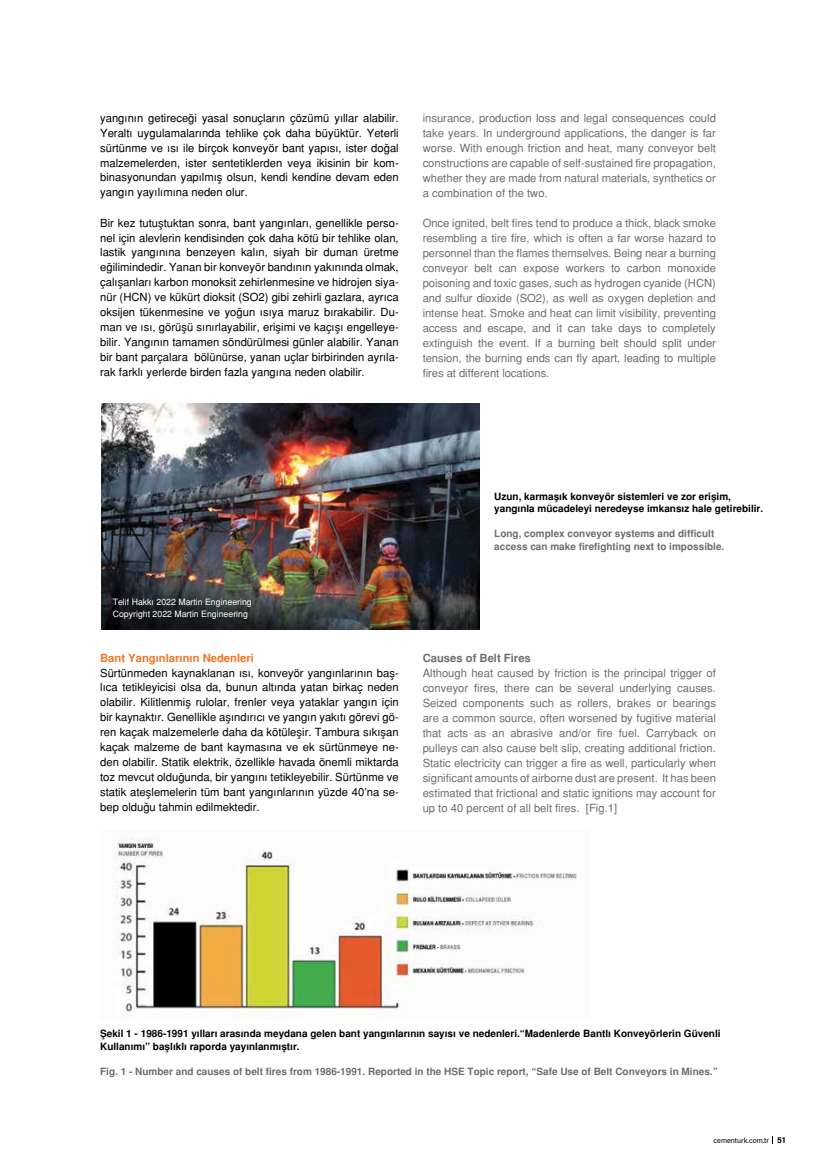
<style>
.page{position:relative;width:840px;height:1169px;background:#fff}
.page>*{position:absolute;margin:0;border:0;box-sizing:border-box;transform-origin:0 0}
.t1{font:11.25px/15px "Helvetica Normal Tr";color:#000;text-align:justify}
.t2{font:11.25px/15px "Helvetica Normal Tr";color:#6d6e71;text-align:justify}
.t3{font:700 11.25px "Helvetica Tr";color:#f47521}
.t4{font:700 11.25px "Helvetica Tr";color:#6d6e71}
.t5{font:700 10px/12.5px "Helvetica Tr";color:#000}
.t6{font:700 10px/12.5px "Helvetica Tr";color:#6d6e71}
.t7{font:8.75px/11.2px "Helvetica Normal Tr";color:#fff}
.t8{font:7.5px "Acumin Pro";color:#000;scale:.96 1}
.s1{font-weight:700;font-size:8.75px}
</style>
<div class="page">
<img style="left:114px;top:837px;width:467px;height:180px">
<img style="left:101px;top:403px;width:378px;height:227px">
<p class="t1" style="left:100px;top:110px;width:300px">yangının getireceği yasal sonuçların çözümü yıllar alabilir.<br>Yeraltı uygulamalarında tehlike çok daha büyüktür. Yeterli sürtünme ve ısı ile birçok konveyör bant yapısı, ister doğal malzemelerden, ister sentetiklerden veya ikisinin bir kom&shy;binasyonundan yapılmış olsun, kendi kendine devam eden yangın yayılımına neden olur.</p>
<p class="t1" style="left:100px;top:215px;width:300px">Bir kez tutuştuktan sonra, bant yangınları, genellikle perso&shy;nel için alevlerin kendisinden çok daha kötü bir tehlike olan, lastik yangınına benzeyen kalın, siyah bir duman üretme eğilimindedir. Yanan bir konveyör bandının yakınında olmak, çalışanları karbon monoksit zehirlenmesine ve hidrojen siya&shy;nür (HCN) ve kükürt dioksit (SO2) gibi zehirli gazlara, ayrıca oksijen tükenmesine ve yoğun ısıya maruz bırakabilir. Du&shy;man ve ısı, görüşü sınırlayabilir, erişimi ve kaçışı engelleye&shy;bilir. Yangının tamamen söndürülmesi günler alabilir. Yanan bir bant parçalara bölünürse, yanan uçlar birbirinden ayrıla&shy;rak farklı yerlerde birden fazla yangına neden olabilir.</p>
<p class="t2" style="left:423px;top:110px;width:295px">insurance, production loss and legal consequences could take years. In underground applications, the danger is far worse. With enough friction and heat, many conveyor belt constructions are capable of self-sustained fire propagation, whether they are made from natural materials, synthetics or a combination of the two.</p>
<p class="t2" style="left:423px;top:215px;width:295px">Once ignited, belt fires tend to produce a thick, black smoke resembling a tire fire, which is often a far worse hazard to personnel than the flames themselves. Being near a burning conveyor belt can expose workers to carbon monoxide poisoning and toxic gases, such as hydrogen cyanide (HCN) and sulfur dioxide (SO2), as well as oxygen depletion and intense heat. Smoke and heat can limit visibility, preventing access and escape, and it can take days to completely extinguish the event. If a burning belt should split under tension, the burning ends can fly apart, leading to multiple fires at different locations.</p>
<p class="t7" style="left:113px;top:596px;width:141px">Telif Hakkı 2022 Martin Engineering<br>Copyright 2022 Martin Engineering</p>
<p class="t3" style="left:100px;top:651px;width:155px">Bant Yangınlarının Nedenleri</p>
<p class="t1" style="left:100px;top:665px;width:300px">Sürtünmeden kaynaklanan ısı, konveyör yangınlarının baş&shy;lıca tetikleyicisi olsa da, bunun altında yatan birkaç neden olabilir. Kilitlenmiş rulolar, frenler veya yataklar yangın için bir kaynaktır. Genellikle aşındırıcı ve yangın yakıtı görevi gö&shy;ren kaçak malzemelerle daha da kötüleşir. Tambura sıkışan kaçak malzeme de bant kaymasına ve ek sürtünmeye ne&shy;den olabilir. Statik elektrik, özellikle havada önemli miktarda toz mevcut olduğunda, bir yangını tetikleyebilir. Sürtünme ve statik ateşlemelerin tüm bant yangınlarının yüzde 40’na se&shy;bep olduğu tahmin edilmektedir.</p>
<p class="t5" style="left:494px;top:490px;width:271px">Uzun, karmaşık konveyör sistemleri ve zor erişim, yangınla mücadeleyi neredeyse imkansız hale getirebilir.</p>
<p class="t6" style="left:494px;top:527px;width:232px">Long, complex conveyor systems and difficult access can make firefighting next to impossible.</p>
<p class="t4" style="left:423px;top:651px;width:110px">Causes of Belt Fires</p>
<p class="t2" style="left:423px;top:665px;width:295px">Although heat caused by friction is the principal trigger of conveyor fires, there can be several underlying causes.<br>Seized components such as rollers, brakes or bearings are a common source, often worsened by fugitive material that acts as an abrasive and/or fire fuel. Carryback on pulleys can also cause belt slip, creating additional friction.<br>Static electricity can trigger a fire as well, particularly when significant amounts of airborne dust are present. It has been estimated that frictional and static ignitions may account for up to 40 percent of all belt fires. [Fig.1]</p>
<p class="t5" style="left:100px;top:1028px;width:622px">Şekil 1 - 1986-1991 yılları arasında meydana gelen bant yangınlarının sayısı ve nedenleri.“Madenlerde Bantlı Konveyörlerin Güvenli<br>Kullanımı” başlıklı raporda yayınlanmıştır.</p>
<p class="t6" style="left:100px;top:1065px;width:619px">Fig. 1 - Number and causes of belt fires from 1986-1991. Reported in the HSE Topic report, “Safe Use of Belt Conveyors in Mines.”</p>
<p class="t8" style="left:713px;top:1135px;width:76px">cementurk.com.tr <span class="s1">51</span></p>
</div>
